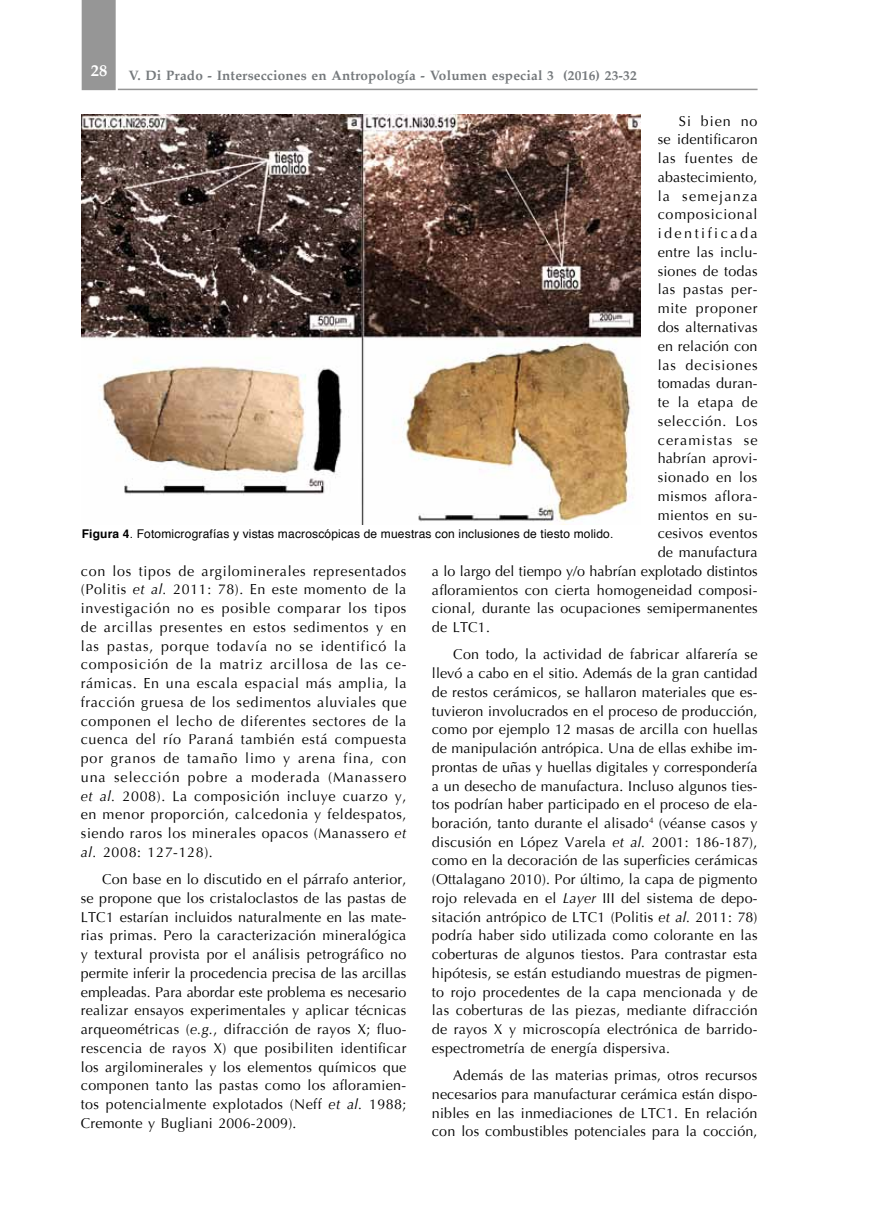
<style>
.page{position:relative;width:881px;height:1229px;background:#fff}
.page>*{position:absolute;margin:0;border:0;box-sizing:border-box;transform-origin:0 0}
.t1{font:700 16.5px "Palatino";color:#fff}
.t2{font:14.25px/18.8px "Optima";letter-spacing:.02em;color:#000;text-align:justify}
.t3{font:14.25px "Optima";letter-spacing:.055em;color:#000}
.t4{font:14.25px "Optima";color:#000}
.t5{font:14.25px "Optima";letter-spacing:.04em;color:#000}
.t6{font:14.25px "Optima";letter-spacing:.06em;color:#000}
.t7{font:14.25px "Optima";letter-spacing:.175em;color:#000}
.t8{font:14.25px "Optima";letter-spacing:.08em;color:#000}
.t9{font:14.25px "Optima";letter-spacing:.09em;color:#000}
.t10{font:14.25px "Optima";letter-spacing:.045em;color:#000}
.t11{font:700 13.5px "Palatino";letter-spacing:.01em;color:#75797c}
.t12{font:12px "Helvetica";letter-spacing:.015em;color:#000}
.s1{font-style:italic}
.s2{font-weight:700}
</style>
<div class="page">
<hr style="left:118px;top:89px;width:639px;height:1px;background:#969696">
<div style="left:82px;top:0;width:34px;height:90px;background:#969696"></div>
<img style="left:82px;top:115px;width:558px;height:409px">
<p class="t1" style="left:91px;top:56px;width:18px">28</p>
<p class="t11" style="left:128px;top:64px;width:509px">V. Di Prado - Intersecciones en Antropología - Volumen especial 3 (2016) 23-32</p>
<p class="t2" style="left:678px;top:112px;width:80px">Si bien no</p>
<p class="t2" style="left:657px;top:130px;width:101px">se identificaron</p>
<p class="t3" style="left:657px;top:149px;width:101px">las fuentes de</p>
<p class="t2" style="left:657px;top:168px;width:101px">abastecimiento,</p>
<p class="t9" style="left:657px;top:187px;width:101px">la semejanza</p>
<p class="t3" style="left:657px;top:206px;width:101px">composicional</p>
<p class="t7" style="left:657px;top:224px;width:101px">identificada</p>
<p class="t2" style="left:657px;top:243px;width:101px">entre las inclu-</p>
<p class="t2" style="left:657px;top:262px;width:101px">siones de todas</p>
<p class="t5" style="left:657px;top:281px;width:101px">las pastas per-</p>
<p class="t3" style="left:657px;top:299px;width:101px">mite proponer</p>
<p class="t2" style="left:657px;top:318px;width:101px">dos alternativas</p>
<p class="t2" style="left:657px;top:337px;width:101px">en relación con</p>
<p class="t6" style="left:657px;top:356px;width:101px">las decisiones</p>
<p class="t2" style="left:657px;top:374px;width:101px">tomadas duran-</p>
<p class="t10" style="left:657px;top:393px;width:101px">te la etapa de</p>
<p class="t3" style="left:657px;top:412px;width:101px">selección. Los</p>
<p class="t8" style="left:657px;top:431px;width:101px">ceramistas se</p>
<p class="t2" style="left:657px;top:449px;width:101px">habrían aprovi-</p>
<p class="t2" style="left:657px;top:468px;width:101px">sionado en los</p>
<p class="t5" style="left:657px;top:487px;width:101px">mismos aflora-</p>
<p class="t2" style="left:657px;top:506px;width:101px">mientos en su-</p>
<p class="t2" style="left:657px;top:524px;width:101px">cesivos eventos</p>
<p class="t2" style="left:657px;top:543px;width:101px">de manufactura</p>
<p class="t4" style="left:432px;top:562px;width:327px">a lo largo del tiempo y/o habrían explotado distintos</p>
<p class="t2" style="left:432px;top:581px;width:327px">afloramientos con cierta homogeneidad composi-</p>
<p class="t2" style="left:432px;top:599px;width:327px">cional, durante las ocupaciones semipermanentes</p>
<p class="t2" style="left:432px;top:618px;width:60px">de LTC1.</p>
<p class="t2" style="left:432px;top:645px;width:327px;text-indent:21px">Con todo, la actividad de fabricar alfarería se llevó a cabo en el sitio. Además de la gran cantidad de restos cerámicos, se hallaron materiales que es&shy;tuvieron involucrados en el proceso de producción, como por ejemplo 12 masas de arcilla con huellas de manipulación antrópica. Una de ellas exhibe im&shy;prontas de uñas y huellas digitales y correspondería a un desecho de manufactura. Incluso algunos ties&shy;tos podrían haber participado en el proceso de ela&shy;boración, tanto durante el alisado<sup>4</sup> (véanse casos y discusión en López Varela <span class="s1">et al.</span> 2001: 186-187), como en la decoración de las superficies cerámicas (Ottalagano 2010). Por último, la capa de pigmento rojo relevada en el <span class="s1">Layer</span> III del sistema de depo&shy;sitación antrópico de LTC1 (Politis <span class="s1">et al.</span> 2011: 78) podría haber sido utilizada como colorante en las coberturas de algunos tiestos. Para contrastar esta hipótesis, se están estudiando muestras de pigmen&shy;to rojo procedentes de la capa mencionada y de las coberturas de las piezas, mediante difracción de rayos X y microscopía electrónica de barrido&shy;espectrometría de energía dispersiva.</p>
<p class="t2" style="left:432px;top:1066px;width:327px;text-indent:21px">Además de las materias primas, otros recursos necesarios para manufacturar cerámica están dispo&shy;nibles en las inmediaciones de LTC1. En relación con los combustibles potenciales para la cocción,</p>
<p class="t12" style="left:82px;top:525px;width:533px"><span class="s2">Figura 4</span>. Fotomicrografías y vistas macroscópicas de muestras con inclusiones de tiesto molido.</p>
<p class="t2" style="left:81px;top:561px;width:327px">con los tipos de argilominerales representados (Politis <span class="s1">et al.</span> 2011: 78). En este momento de la investigación no es posible comparar los tipos de arcillas presentes en estos sedimentos y en las pastas, porque todavía no se identificó la composición de la matriz arcillosa de las ce&shy;rámicas. En una escala espacial más amplia, la fracción gruesa de los sedimentos aluviales que componen el lecho de diferentes sectores de la cuenca del río Paraná también está compuesta por granos de tamaño limo y arena fina, con una selección pobre a moderada (Manassero <span class="s1">et al.</span> 2008). La composición incluye cuarzo y, en menor proporción, calcedonia y feldespatos, siendo raros los minerales opacos (Manassero <span class="s1">et al.</span> 2008: 127-128).</p>
<p class="t2" style="left:81px;top:870px;width:327px;text-indent:21px">Con base en lo discutido en el párrafo anterior, se propone que los cristaloclastos de las pastas de LTC1 estarían incluidos naturalmente en las mate&shy;rias primas. Pero la caracterización mineralógica y textural provista por el análisis petrográfico no permite inferir la procedencia precisa de las arcillas empleadas. Para abordar este problema es necesario realizar ensayos experimentales y aplicar técnicas arqueométricas (<span class="s1">e.g.</span>, difracción de rayos X; fluo&shy;rescencia de rayos X) que posibiliten identificar los argilominerales y los elementos químicos que componen tanto las pastas como los afloramien&shy;tos potencialmente explotados (Neff <span class="s1">et al.</span> 1988; Cremonte y Bugliani 2006-2009).</p>
</div>
